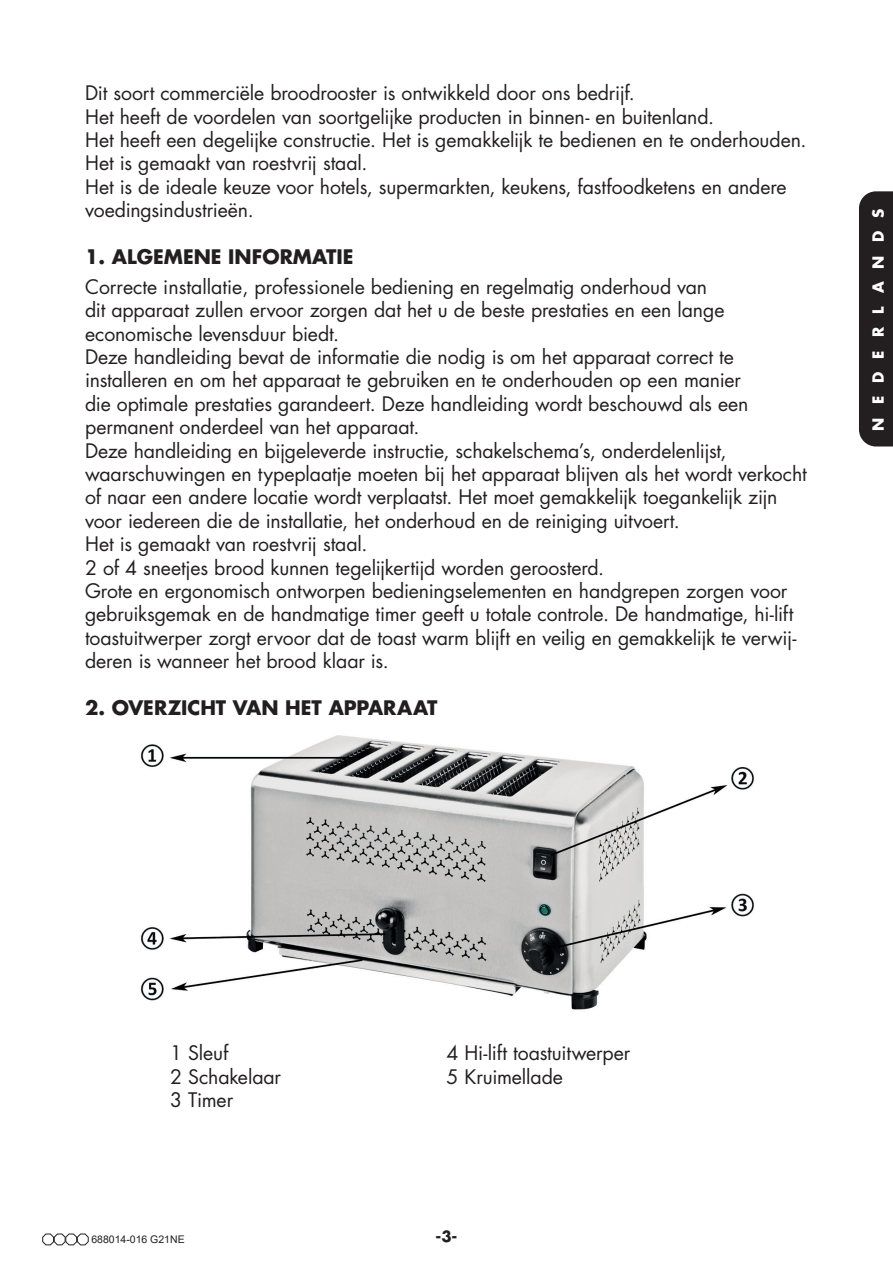
<style>
.page{position:relative;width:893px;height:1263px;background:#fff}
.page>*{position:absolute;margin:0;border:0;box-sizing:border-box;transform-origin:0 0}
.t1{font:19.5px/23.4px "Futura LT";letter-spacing:-.005em;color:#231f20}
.t2{font:700 19.5px "Futura LT";color:#231f20}
.t3{font:700 15px "Futura LT";letter-spacing:.875em;color:#fff}
.t4{font:700 15px "Futura LT";color:#231f20}
.t5{font:10.5px "Arial";color:#231f20}
</style>
<div class="page">
<svg style="left:43px;top:1233px;width:45px;height:12px"></svg>
<img style="left:140px;top:735px;width:615px;height:275px">
<div style="left:859px;top:191px;width:34px;height:255px;background:#231f20"></div>
<p class="t1" style="left:85px;top:81px;width:723px">Dit soort commerciële broodrooster is ontwikkeld door ons bedrijf.<br>Het heeft de voordelen van soortgelijke producten in binnen- en buitenland.<br>Het heeft een degelijke constructie. Het is gemakkelijk te bedienen en te onderhouden.<br>Het is gemaakt van roestvrij staal.<br>Het is de ideale keuze voor hotels, supermarkten, keukens, fastfoodketens en andere voedingsindustrieën.</p>
<p class="t2" style="left:85px;top:244px;width:270px">1. ALGEMENE INFORMATIE</p>
<p class="t1" style="left:85px;top:275px;width:723px">Correcte installatie, professionele bediening en regelmatig onderhoud van<br>dit apparaat zullen ervoor zorgen dat het u de beste prestaties en een lange economische levensduur biedt.<br>Deze handleiding bevat de informatie die nodig is om het apparaat correct te installeren en om het apparaat te gebruiken en te onderhouden op een manier<br>die optimale prestaties garandeert. Deze handleiding wordt beschouwd als een permanent onderdeel van het apparaat.<br>Deze handleiding en bijgeleverde instructie, schakelschema’s, onderdelenlijst, waarschuwingen en typeplaatje moeten bij het apparaat blijven als het wordt verkocht of naar een andere locatie wordt verplaatst. Het moet gemakkelijk toegankelijk zijn voor iedereen die de installatie, het onderhoud en de reiniging uitvoert.<br>Het is gemaakt van roestvrij staal.<br>2 of 4 sneetjes brood kunnen tegelijkertijd worden geroosterd.<br>Grote en ergonomisch ontworpen bedieningselementen en handgrepen zorgen voor gebruiksgemak en de handmatige timer geeft u totale controle. De handmatige, hi-lift toastuitwerper zorgt ervoor dat de toast warm blijft en veilig en gemakkelijk te verwij&shy;deren is wanneer het brood klaar is.</p>
<p class="t2" style="left:85px;top:695px;width:354px">2. OVERZICHT VAN HET APPARAAT</p>
<p class="t3" style="left:868px;top:431px;width:224px;rotate:-90deg">NEDERLANDS</p>
<p class="t1" style="left:170px;top:1041px;width:60px">1 Sleuf</p>
<p class="t1" style="left:446px;top:1041px;width:185px">4 Hi-lift toastuitwerper</p>
<p class="t1" style="left:170px;top:1065px;width:113px">2 Schakelaar</p>
<p class="t1" style="left:446px;top:1065px;width:118px">5 Kruimellade</p>
<p class="t1" style="left:170px;top:1088px;width:65px">3 Timer</p>
<p class="t5" style="left:91px;top:1232px;width:95px">688014-016 G21NE</p>
<p class="t4" style="left:435px;top:1226px;width:24px">-3-</p>
</div>
